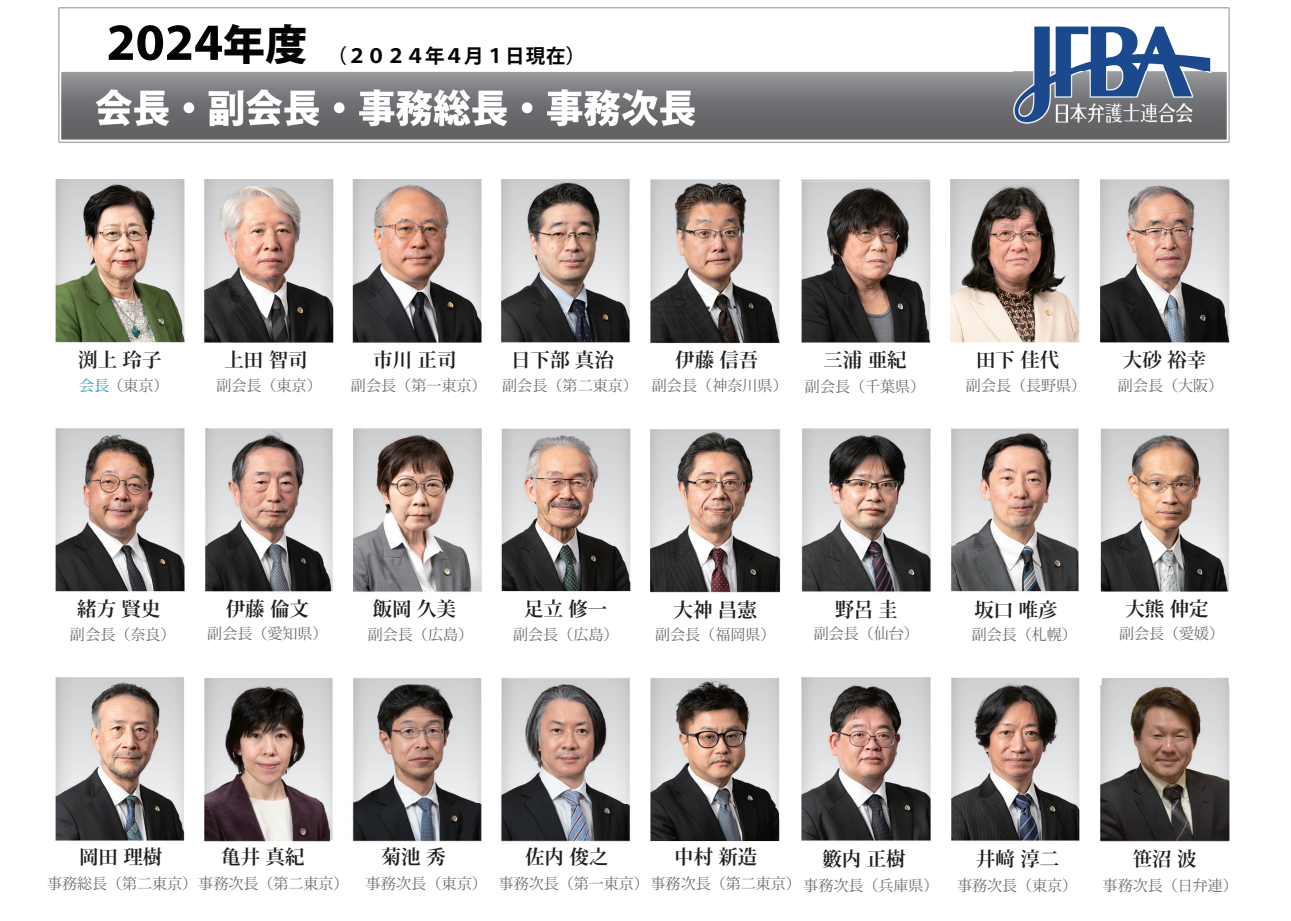
<style>
.page{position:relative;width:1291px;height:921px;background:#fff}
.page>*{position:absolute;margin:0;border:0;box-sizing:border-box;transform-origin:0 0}
.t1{font:700 20.55px "Koz Min Pr 6 N";color:#231f20;scale:.93 1}
.t2{font:700 19.5px "Koz Min Pr 6 N";color:#231f20}
.t3{font:700 19.5px "Koz Go Pro";color:#030303}
.t4{font:15px "Koz Min Pr 6 N";color:#67696b}
.s1{color:#2c93bd}
</style>
<div class="page">
<img style="left:966px;top:7px;width:264px;height:43px">
<img style="left:1181px;top:50px;width:49px;height:93px">
<img style="left:801px;top:179px;width:129px;height:2px">
<img style="left:1213px;top:677px;width:17px;height:165px">
<img style="left:1101px;top:678px;width:6px;height:7px">
<img style="left:329px;top:692px;width:4px;height:150px">
<img style="left:1100px;top:685px;width:129px;height:157px">
<img style="left:952px;top:677px;width:128px;height:164px">
<img style="left:801px;top:677px;width:151px;height:164px">
<img style="left:650px;top:678px;width:130px;height:164px">
<img style="left:501px;top:678px;width:129px;height:165px">
<img style="left:352px;top:678px;width:130px;height:164px">
<img style="left:204px;top:678px;width:125px;height:164px">
<img style="left:55px;top:677px;width:130px;height:164px">
<img style="left:1100px;top:428px;width:129px;height:164px">
<img style="left:954px;top:428px;width:125px;height:164px">
<img style="left:801px;top:428px;width:153px;height:164px">
<img style="left:650px;top:429px;width:131px;height:164px">
<img style="left:501px;top:428px;width:130px;height:164px">
<img style="left:353px;top:428px;width:129px;height:164px">
<img style="left:208px;top:428px;width:125px;height:164px">
<img style="left:55px;top:428px;width:130px;height:164px">
<img style="left:205px;top:428px;width:3px;height:164px">
<img style="left:1100px;top:179px;width:130px;height:164px">
<img style="left:950px;top:179px;width:130px;height:164px">
<img style="left:801px;top:181px;width:130px;height:162px">
<img style="left:654px;top:179px;width:126px;height:165px">
<img style="left:772px;top:181px;width:8px;height:163px">
<img style="left:501px;top:179px;width:129px;height:164px">
<img style="left:650px;top:179px;width:4px;height:165px">
<img style="left:352px;top:179px;width:130px;height:164px">
<img style="left:204px;top:179px;width:131px;height:164px">
<img style="left:55px;top:179px;width:130px;height:164px">
<svg style="left:58px;top:8px;width:1170px;height:134px"></svg>
<img style="left:61px;top:72px;width:1165px;height:68px">
<img style="left:1013px;top:26px;width:197px;height:97px">
<img style="left:96px;top:90px;width:599px;height:36px">
<h2 class="t3" style="left:106px;top:43px;width:480px"><sup>2024</sup><sup>年度</sup> （２０２４年４月１日現在）</h2>
<h2 class="t2" style="left:78px;top:349px;width:85px">渕上 玲子</h2>
<p class="t4" style="left:79px;top:377px;width:91px"><span class="s1">会長</span>（東京）</p>
<h2 class="t2" style="left:224px;top:349px;width:85px">上田 智司</h2>
<p class="t4" style="left:216px;top:377px;width:106px">副会長（東京）</p>
<h2 class="t2" style="left:373px;top:349px;width:85px">市川 正司</h2>
<p class="t4" style="left:351px;top:377px;width:137px">副会長（第一東京）</p>
<h2 class="t2" style="left:511px;top:349px;width:104px">日下部 真治</h2>
<p class="t4" style="left:502px;top:377px;width:137px">副会長（第二東京）</p>
<h2 class="t2" style="left:675px;top:349px;width:85px">伊藤 信吾</h2>
<p class="t4" style="left:651px;top:377px;width:137px">副会長（神奈川県）</p>
<h2 class="t2" style="left:823px;top:349px;width:85px">三浦 亜紀</h2>
<p class="t4" style="left:804px;top:378px;width:122px">副会長（千葉県）</p>
<h2 class="t2" style="left:975px;top:349px;width:85px">田下 佳代</h2>
<p class="t4" style="left:965px;top:377px;width:121px">副会長（長野県）</p>
<h2 class="t2" style="left:1122px;top:349px;width:85px">大砂 裕幸</h2>
<p class="t4" style="left:1117px;top:377px;width:106px">副会長（大阪）</p>
<h2 class="t2" style="left:77px;top:598px;width:85px">緒方 賢史</h2>
<p class="t4" style="left:70px;top:626px;width:107px">副会長（奈良）</p>
<h2 class="t2" style="left:226px;top:598px;width:85px">伊藤 倫文</h2>
<p class="t4" style="left:207px;top:625px;width:122px">副会長（愛知県）</p>
<h2 class="t2" style="left:372px;top:598px;width:85px">飯岡 久美</h2>
<p class="t4" style="left:367px;top:626px;width:107px">副会長（広島）</p>
<h2 class="t2" style="left:524px;top:598px;width:85px">足立 修一</h2>
<p class="t4" style="left:513px;top:625px;width:107px">副会長（広島）</p>
<h2 class="t2" style="left:673px;top:599px;width:85px">大神 昌憲</h2>
<p class="t4" style="left:655px;top:626px;width:122px">副会長（福岡県）</p>
<h1 class="t1" style="left:835px;top:598px;width:68px">野呂 圭</h1>
<p class="t4" style="left:813px;top:625px;width:106px">副会長（仙台）</p>
<h2 class="t2" style="left:974px;top:598px;width:85px">坂口 唯彦</h2>
<p class="t4" style="left:971px;top:626px;width:106px">副会長（札幌）</p>
<h2 class="t2" style="left:1125px;top:598px;width:85px">大熊 伸定</h2>
<p class="t4" style="left:1118px;top:625px;width:106px">副会長（愛媛）</p>
<h2 class="t2" style="left:79px;top:845px;width:85px">岡田 理樹</h2>
<h2 class="t2" style="left:221px;top:846px;width:85px">亀井 真紀</h2>
<p class="t4" style="left:47px;top:875px;width:303px">事務総長（第二東京）事務次長（第二東京）</p>
<h2 class="t2" style="left:381px;top:846px;width:66px">菊池 秀</h2>
<p class="t4" style="left:365px;top:875px;width:123px">事務次長（東京）</p>
<h2 class="t2" style="left:525px;top:845px;width:85px">佐内 俊之</h2>
<h2 class="t2" style="left:674px;top:845px;width:85px">中村 新造</h2>
<h2 class="t2" style="left:822px;top:847px;width:85px">籔内 正樹</h2>
<h2 class="t2" style="left:975px;top:847px;width:85px">井﨑 淳二</h2>
<p class="t4" style="left:498px;top:875px;width:441px">事務次長（第一東京）事務次長（第二東京）事務次長（兵庫県）</p>
<p class="t4" style="left:956px;top:877px;width:121px">事務次長（東京）</p>
<h2 class="t2" style="left:1132px;top:847px;width:65px">笹沼 波</h2>
<p class="t4" style="left:1102px;top:877px;width:137px">事務次長（日弁連）</p>
</div>
